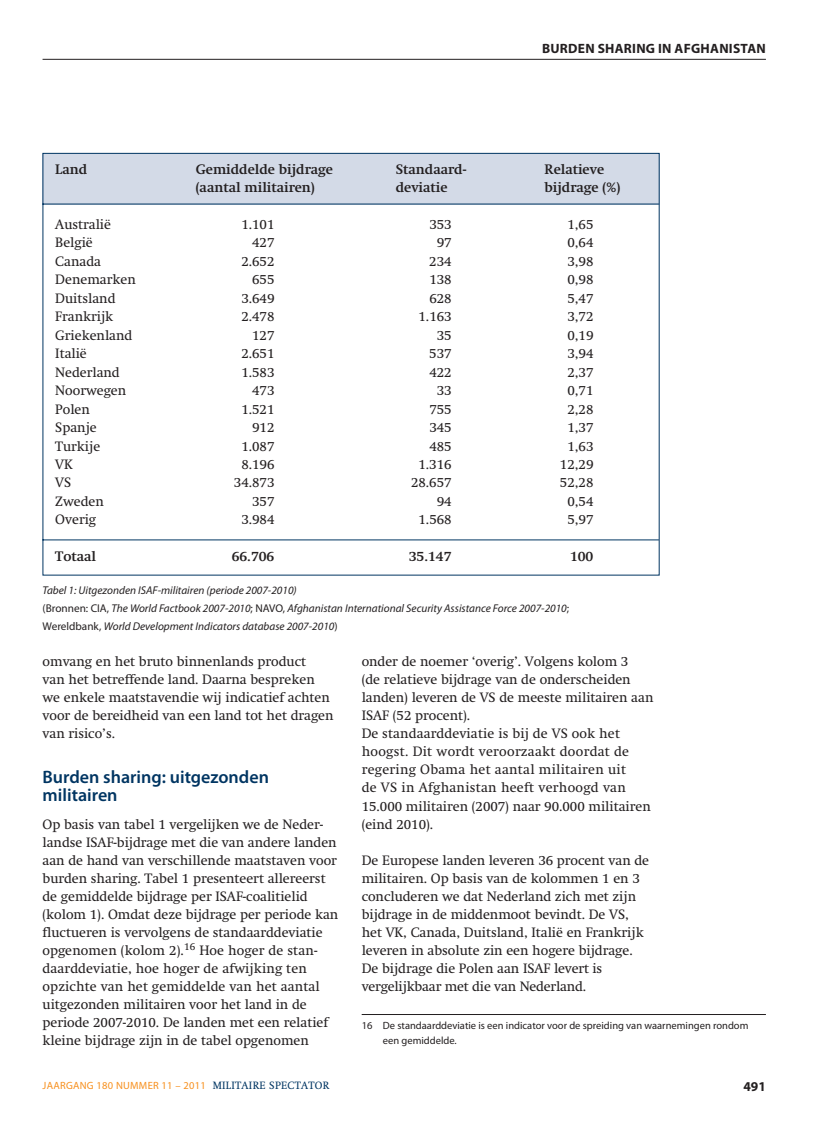
<style>
.page{position:relative;width:817px;height:1136px;background:#fff}
.page>*{position:absolute;margin:0;border:0;box-sizing:border-box;transform-origin:0 0}
.t1{font:600 18px/18px "Myriad Pro";color:#003562}
.t2{font:13.5px/18px "Swift";color:#231f20}
.t3{font:700 13.5px "Swift";color:#231f20}
.t4{font:700 13.5px "Myriad Pro";letter-spacing:.02em;color:#231f20}
.t5{font:italic 11.25px/18px "Myriad Pro";color:#231f20}
.t6{font:10.5px/15px "Myriad Pro";color:#231f20}
.t7{font:10.5px "Myriad Pro";letter-spacing:.025em;color:#f7901e}
.s1{font-style:normal}
.s2{font-family:"Swift";color:#003562}
</style>
<div class="page">
<hr style="left:43px;top:59px;width:722px;height:1px;background:#231f20">
<hr style="left:361px;top:1014px;width:404px;height:1px;background:#231f20">
<svg style="left:42px;top:153px;width:617px;height:423px"></svg>
<p class="t4" style="left:542px;top:43px;width:225px">BURDEN SHARING IN AFGHANISTAN</p>
<p class="t3" style="left:55px;top:162px;width:34px">Land</p>
<p class="t3" style="left:196px;top:162px;width:139px">Gemiddelde bijdrage</p>
<p class="t3" style="left:395px;top:162px;width:72px">Standaard-</p>
<p class="t3" style="left:544px;top:162px;width:61px">Relatieve</p>
<p class="t3" style="left:196px;top:181px;width:121px">(aantal militairen)</p>
<p class="t3" style="left:395px;top:181px;width:53px">deviatie</p>
<p class="t3" style="left:544px;top:181px;width:77px">bijdrage (%)</p>
<p class="t2" style="left:55px;top:216px;width:57px">Australië</p>
<p class="t2" style="left:241px;top:216px;width:35px">1.101</p>
<p class="t2" style="left:429px;top:216px;width:24px">353</p>
<p class="t2" style="left:567px;top:216px;width:28px">1,65</p>
<p class="t2" style="left:55px;top:235px;width:39px">België</p>
<p class="t2" style="left:252px;top:235px;width:24px">427</p>
<p class="t2" style="left:436px;top:235px;width:16px">97</p>
<p class="t2" style="left:567px;top:235px;width:28px">0,64</p>
<p class="t2" style="left:55px;top:253px;width:47px">Canada</p>
<p class="t2" style="left:241px;top:253px;width:35px">2.652</p>
<p class="t2" style="left:429px;top:253px;width:24px">234</p>
<p class="t2" style="left:567px;top:253px;width:28px">3,98</p>
<p class="t2" style="left:55px;top:272px;width:82px">Denemarken</p>
<p class="t2" style="left:252px;top:272px;width:24px">655</p>
<p class="t2" style="left:429px;top:272px;width:24px">138</p>
<p class="t2" style="left:567px;top:272px;width:28px">0,98</p>
<p class="t2" style="left:55px;top:290px;width:62px">Duitsland</p>
<p class="t2" style="left:241px;top:290px;width:35px">3.649</p>
<p class="t2" style="left:429px;top:290px;width:24px">628</p>
<p class="t2" style="left:567px;top:290px;width:28px">5,47</p>
<p class="t2" style="left:55px;top:309px;width:59px">Frankrijk</p>
<p class="t2" style="left:241px;top:309px;width:35px">2.478</p>
<p class="t2" style="left:418px;top:309px;width:35px">1.163</p>
<p class="t2" style="left:567px;top:309px;width:28px">3,72</p>
<p class="t2" style="left:55px;top:327px;width:78px">Griekenland</p>
<p class="t2" style="left:252px;top:327px;width:24px">127</p>
<p class="t2" style="left:436px;top:327px;width:16px">35</p>
<p class="t2" style="left:567px;top:327px;width:28px">0,19</p>
<p class="t2" style="left:55px;top:346px;width:33px">Italië</p>
<p class="t2" style="left:241px;top:346px;width:35px">2.651</p>
<p class="t2" style="left:429px;top:346px;width:24px">537</p>
<p class="t2" style="left:567px;top:346px;width:28px">3,94</p>
<p class="t2" style="left:55px;top:364px;width:66px">Nederland</p>
<p class="t2" style="left:241px;top:364px;width:35px">1.583</p>
<p class="t2" style="left:429px;top:364px;width:24px">422</p>
<p class="t2" style="left:567px;top:364px;width:28px">2,37</p>
<p class="t2" style="left:55px;top:382px;width:72px">Noorwegen</p>
<p class="t2" style="left:252px;top:382px;width:24px">473</p>
<p class="t2" style="left:436px;top:382px;width:16px">33</p>
<p class="t2" style="left:567px;top:382px;width:28px">0,71</p>
<p class="t2" style="left:55px;top:401px;width:36px">Polen</p>
<p class="t2" style="left:241px;top:401px;width:35px">1.521</p>
<p class="t2" style="left:429px;top:401px;width:24px">755</p>
<p class="t2" style="left:567px;top:401px;width:28px">2,28</p>
<p class="t2" style="left:55px;top:419px;width:43px">Spanje</p>
<p class="t2" style="left:252px;top:419px;width:24px">912</p>
<p class="t2" style="left:429px;top:419px;width:24px">345</p>
<p class="t2" style="left:567px;top:419px;width:28px">1,37</p>
<p class="t2" style="left:55px;top:438px;width:46px">Turkije</p>
<p class="t2" style="left:241px;top:438px;width:35px">1.087</p>
<p class="t2" style="left:429px;top:438px;width:24px">485</p>
<p class="t2" style="left:567px;top:438px;width:28px">1,63</p>
<p class="t2" style="left:55px;top:456px;width:19px">VK</p>
<p class="t2" style="left:241px;top:456px;width:35px">8.196</p>
<p class="t2" style="left:418px;top:456px;width:35px">1.316</p>
<p class="t2" style="left:560px;top:456px;width:35px">12,29</p>
<p class="t2" style="left:55px;top:475px;width:18px">VS</p>
<p class="t2" style="left:234px;top:475px;width:42px">34.873</p>
<p class="t2" style="left:411px;top:475px;width:42px">28.657</p>
<p class="t2" style="left:560px;top:475px;width:35px">52,28</p>
<p class="t2" style="left:55px;top:493px;width:50px">Zweden</p>
<p class="t2" style="left:252px;top:493px;width:24px">357</p>
<p class="t2" style="left:436px;top:493px;width:16px">94</p>
<p class="t2" style="left:567px;top:493px;width:28px">0,54</p>
<p class="t2" style="left:55px;top:512px;width:42px">Overig</p>
<p class="t2" style="left:241px;top:512px;width:35px">3.984</p>
<p class="t2" style="left:418px;top:512px;width:35px">1.568</p>
<p class="t2" style="left:567px;top:512px;width:28px">5,97</p>
<p class="t3" style="left:55px;top:550px;width:42px">Totaal</p>
<p class="t3" style="left:232px;top:550px;width:44px">66.706</p>
<p class="t3" style="left:409px;top:550px;width:44px">35.147</p>
<p class="t3" style="left:570px;top:550px;width:25px">100</p>
<p class="t5" style="left:43px;top:582px;width:528px">Tabel 1: Uitgezonden ISAF-militairen (periode 2007-2010)<br><span class="s1">(Bronnen: CIA,</span> The World Factbook 2007-2010<span class="s1">; NAVO,</span> Afghanistan International Security Assistance Force 2007-2010<span class="s1">;<br>Wereldbank,</span> World Development Indicators database 2007-2010<span class="s1">)</span></p>
<p class="t2" style="left:43px;top:654px;width:292px">omvang en het bruto binnenlands product<br>van het betreffende land. Daarna bespreken we enkele maatstavendie wij indicatief achten voor de bereidheid van een land tot het dragen van risico’s.</p>
<h1 class="t1" style="left:43px;top:769px;width:228px">Burden sharing: uitgezonden militairen</h1>
<p class="t2" style="left:43px;top:816px;width:297px">Op basis van tabel 1 vergelijken we de Neder&shy;landse ISAF-bijdrage met die van andere landen aan de hand van verschillende maatstaven voor burden sharing. Tabel 1 presenteert allereerst de gemiddelde bijdrage per ISAF-coalitielid (kolom 1). Omdat deze bijdrage per periode kan fluctueren is vervolgens de standaarddeviatie opgenomen (kolom 2).<sup>16</sup> Hoe hoger de stan&shy;daarddeviatie, hoe hoger de afwijking ten opzichte van het gemiddelde van het aantal uitgezonden militairen voor het land in de periode 2007-2010. De landen met een relatief kleine bijdrage zijn in de tabel opgenomen</p>
<p class="t2" style="left:361px;top:654px;width:293px">onder de noemer ‘overig’. Volgens kolom 3<br>(de relatieve bijdrage van de onderscheiden landen) leveren de VS de meeste militairen aan ISAF (52 procent).<br>De standaarddeviatie is bij de VS ook het hoogst. Dit wordt veroorzaakt doordat de regering Obama het aantal militairen uit<br>de VS in Afghanistan heeft verhoogd van 15.000 militairen (2007) naar 90.000 militairen (eind 2010).</p>
<p class="t2" style="left:361px;top:852px;width:289px">De Europese landen leveren 36 procent van de militairen. Op basis van de kolommen 1 en 3 concluderen we dat Nederland zich met zijn bijdrage in de middenmoot bevindt. De VS, het VK, Canada, Duitsland, Italië en Frankrijk leveren in absolute zin een hogere bijdrage.<br>De bijdrage die Polen aan ISAF levert is vergelijkbaar met die van Nederland.</p>
<p class="t6" style="left:383px;top:1017px;width:367px;text-indent:-21px">16 De standaarddeviatie is een indicator voor de spreiding van waarnemingen rondom een gemiddelde.</p>
<p class="t7" style="left:43px;top:1078px;width:288px">JAARGANG 180 NUMMER 11 – 2011 <span class="s2">MILITAIRE SPECTATOR</span></p>
<p class="t4" style="left:743px;top:1081px;width:24px">491</p>
</div>
